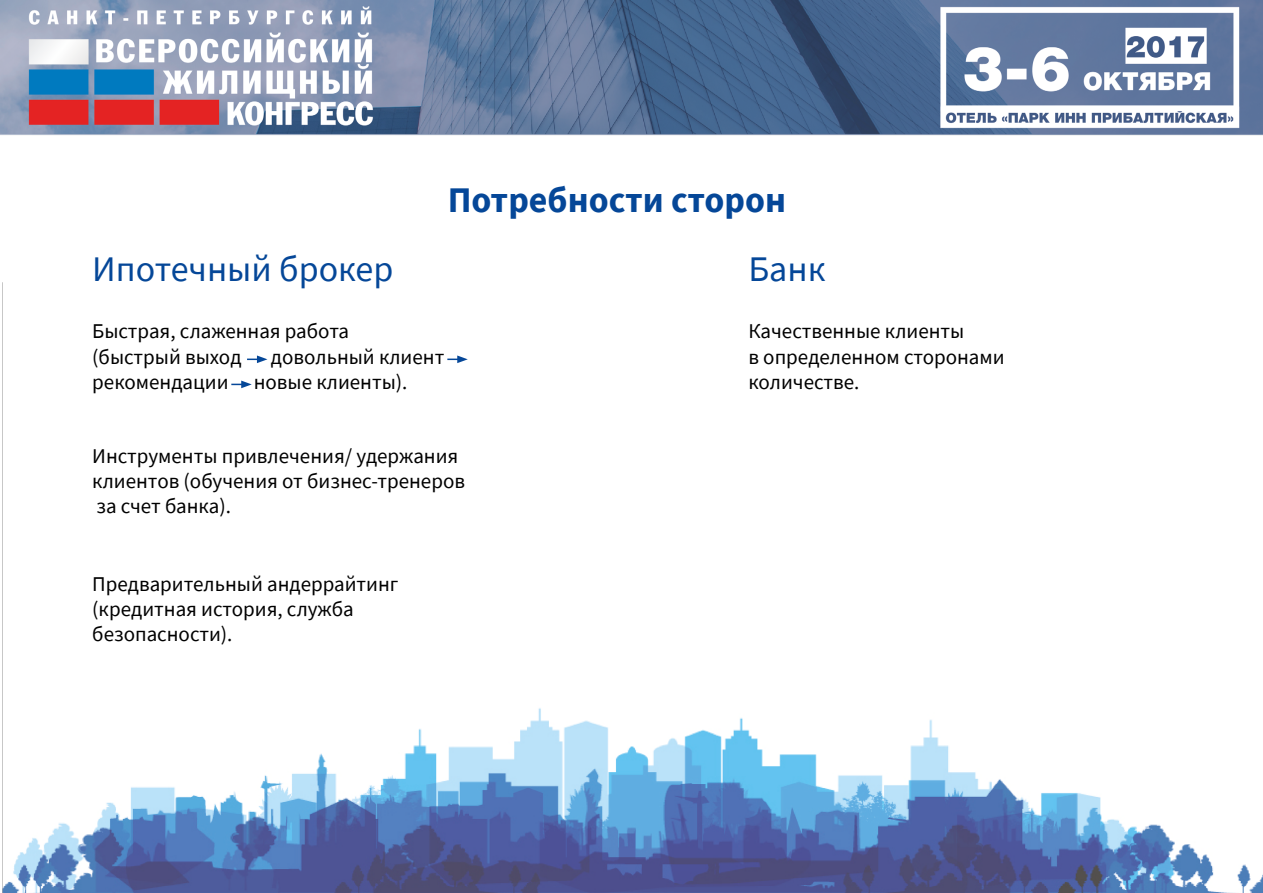
<style>
.page{position:relative;width:1263px;height:893px;background:#fff}
.page>*{position:absolute;margin:0;border:0;box-sizing:border-box;transform-origin:0 0}
.t1{font:36px "Source Sans Pro";color:#054798}
.t2{font:700 36px "Source Sans Pro";color:#054798}
.t3{font:21px/25.2px "Source Sans Pro";color:#000}
</style>
<div class="page">
<img style="left:0;top:0;width:1263px;height:136px">
<img style="left:2px;top:283px;width:1261px;height:610px">
<svg style="left:247px;top:355px;width:20px;height:8px"></svg>
<svg style="left:447px;top:355px;width:21px;height:8px"></svg>
<svg style="left:231px;top:381px;width:21px;height:7px"></svg>
<h1 class="t2" style="left:448px;top:176px;width:340px">Потребности сторон</h1>
<h1 class="t1" style="left:92px;top:246px;width:303px">Ипотечный брокер</h1>
<h1 class="t1" style="left:748px;top:246px;width:79px">Банк</h1>
<p class="t3" style="left:92px;top:319px;width:258px">Быстрая, слаженная работа (быстрый выход</p>
<p class="t3" style="left:748px;top:319px;width:258px">Качественные клиенты<br>в определенном сторонами количестве.</p>
<p class="t3" style="left:92px;top:344px;width:354px;text-indent:179px">довольный клиент рекомендации новые клиенты).</p>
<p class="t3" style="left:92px;top:443px;width:374px">Инструменты привлечения/ удержания клиентов (обучения от бизнес-тренеров за счет банка).</p>
<p class="t3" style="left:92px;top:571px;width:308px">Предварительный андеррайтинг (кредитная история, служба безопасности).</p>
</div>
